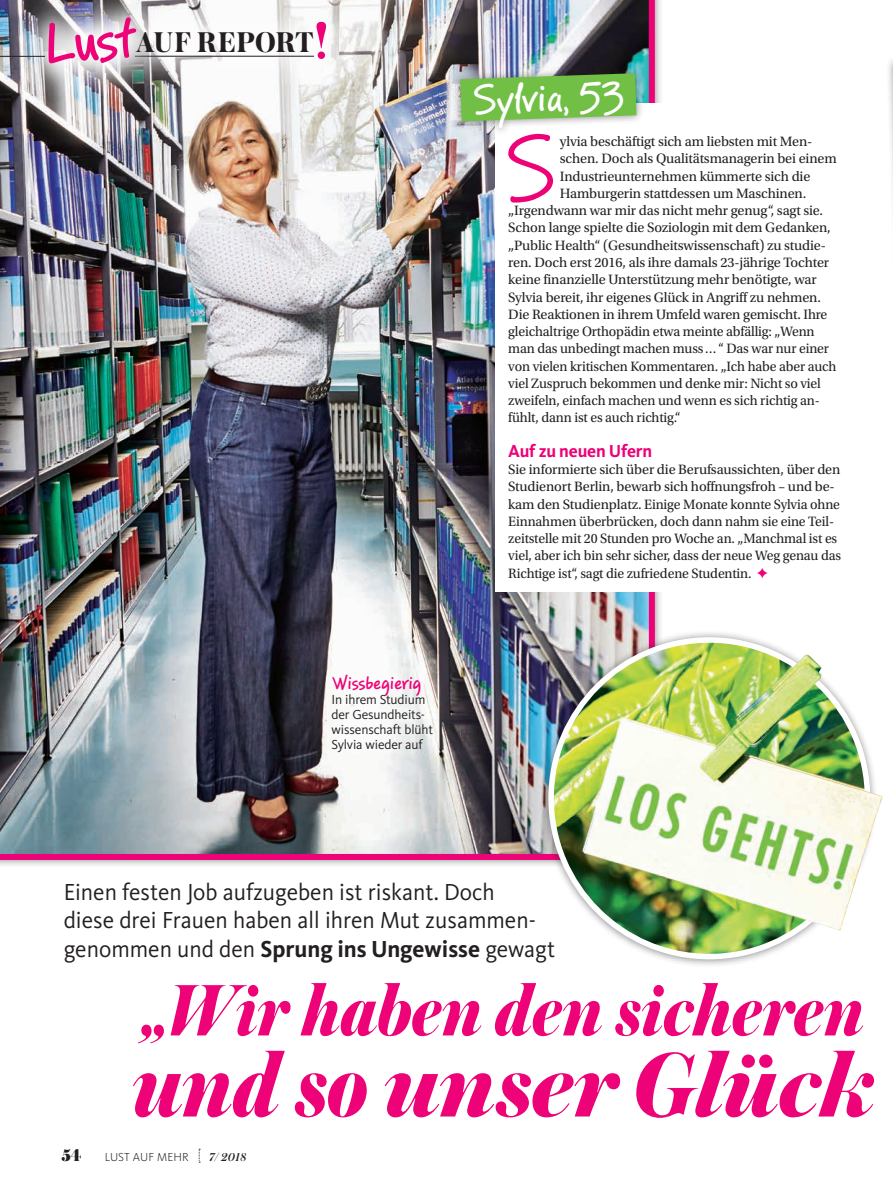
<style>
.page{position:relative;width:893px;height:1183px;background:#fff}
.page>*{position:absolute;margin:0;border:0;box-sizing:border-box;transform-origin:0 0}
.t1{font:italic 800 96px "Austin";letter-spacing:-.01em;color:#ed0277;scale:.9 1}
.t2{font:91.05px "PF Reminder Pro";color:#ed0277}
.t3{font:italic 800 76.5px "Austin";letter-spacing:-.005em;color:#ed0277;scale:.9 1}
.t4{font:500 60px "PF Reminder Pro";color:#ed0277}
.t5{font:500 40.8px "PF Reminder Pro";color:#fff}
.t6{font:700 30px "Austin";letter-spacing:.015em;color:#231f20}
.t7{font:24px/28.5px "Kievit OT";color:#231f20}
.t8{font:500 19.5px "PF Reminder Pro";letter-spacing:-.025em;color:#ed0277}
.t9{font:700 18px "Kievit OT";letter-spacing:-.01em;color:#ed0277}
.t10{font:900 18px "Austin";color:#231f20}
.t11{font:14.25px/17.2px "Utopia Std";letter-spacing:-.01em;color:#231f20}
.t12{font:13.5px/15px "Kievit OT";letter-spacing:-.01em;color:#231f20}
.t13{font:300 12px "Kievit OT";letter-spacing:.01em;color:#231f20}
.t14{font:italic 500 12px "Austin";color:#231f20}
.s1{font-size:54px;color:#ed0277}
.s2{color:#ed0277}
.s3{font-weight:700}
</style>
<div class="page">
<img style="left:0;top:0;width:655px;height:859px">
<svg style="left:890px;top:60px;width:3px;height:133px"></svg>
<div style="left:495px;top:103px;width:261px;height:488px;background:#fff"></div>
<div style="left:540px;top:628px;width:338px;height:338px;background:#231f20;opacity:.5"></div>
<img style="left:567px;top:619px;width:316px;height:338px">
<div style="left:452px;top:65px;width:192px;height:71px;background:#231f20;opacity:.5"></div>
<svg style="left:460px;top:73px;width:176px;height:48px;background:#79bc52"></svg>
<svg style="left:199px;top:1148px;width:1px;height:14px"></svg>
<svg style="left:345px;top:0;width:16px;height:98px"></svg>
<svg style="left:2px;top:0;width:343px;height:108px"></svg>
<hr style="left:135px;top:56px;width:179px;height:1px;background:#231f20">
<img style="left:12px;top:0;width:158px;height:98px">
<img style="left:25px;top:0;width:133px;height:87px">
<hr style="left:0;top:56px;width:45px;height:1px;background:#231f20">
<h3 class="t4" style="left:39px;top:9px;width:94px;rotate:-5deg">Lust</h3>
<h3 class="t6" style="left:136px;top:21px;width:193px">AUF REPORT<span class="s1">!</span></h3>
<h3 class="t8" style="left:332px;top:671px;width:92px">Wissbegierig</h3>
<p class="t12" style="left:332px;top:692px;width:103px">In ihrem Studium der Gesundheits&shy;wissenschaft blüht<br>Sylvia wieder auf</p>
<h3 class="t5" style="left:471px;top:75px;width:154px;rotate:-2deg">Sylvia, 53</h3>
<h2 class="t2" style="left:504px;top:115px;width:54px">S</h2>
<p class="t11" style="left:560px;top:133px;width:254px">ylvia beschäftigt sich am liebsten mit Men-</p>
<p class="t11" style="left:560px;top:150px;width:278px">schen. Doch als Qualitätsmanagerin bei einem</p>
<p class="t11" style="left:560px;top:168px;width:252px">Industrieunternehmen kümmerte sich die</p>
<p class="t11" style="left:560px;top:185px;width:248px">Hamburgerin stattdessen um Maschinen.</p>
<p class="t11" style="left:508px;top:202px;width:316px">„Irgendwann war mir das nicht mehr genug“, sagt sie.</p>
<p class="t11" style="left:508px;top:219px;width:324px">Schon lange spielte die Soziologin mit dem Gedanken,</p>
<p class="t11" style="left:508px;top:237px;width:319px">„Public Health“ (Gesundheitswissenschaft) zu studie-</p>
<p class="t11" style="left:508px;top:254px;width:322px">ren. Doch erst 2016, als ihre damals 23-jährige Tochter</p>
<p class="t11" style="left:508px;top:271px;width:310px">keine finanzielle Unterstützung mehr benötigte, war</p>
<p class="t11" style="left:508px;top:288px;width:314px">Sylvia bereit, ihr eigenes Glück in Angriff zu nehmen.</p>
<p class="t11" style="left:508px;top:306px;width:321px">Die Reaktionen in ihrem Umfeld waren gemischt. Ihre</p>
<p class="t11" style="left:508px;top:323px;width:308px">gleichaltrige Orthopädin etwa meinte abfällig: „Wenn</p>
<p class="t11" style="left:508px;top:340px;width:322px">man das unbedingt machen muss…“ Das war nur einer</p>
<p class="t11" style="left:508px;top:357px;width:330px">von vielen kritischen Kommentaren. „Ich habe aber auch</p>
<p class="t11" style="left:508px;top:375px;width:314px">viel Zuspruch bekommen und denke mir: Nicht so viel</p>
<p class="t11" style="left:508px;top:392px;width:313px">zweifeln, einfach machen und wenn es sich richtig an-</p>
<p class="t11" style="left:508px;top:409px;width:174px">fühlt, dann ist es auch richtig.“</p>
<p class="t9" style="left:508px;top:440px;width:145px">Auf zu neuen Ufern</p>
<p class="t11" style="left:508px;top:461px;width:334px">Sie informierte sich über die Berufsaussichten, über den Studienort Berlin, bewarb sich hoffnungsfroh – und be&shy;kam den Studienplatz. Einige Monate konnte Sylvia ohne Einnahmen überbrücken, doch dann nahm sie eine Teil&shy;zeitstelle mit 20 Stunden pro Woche an. „Manchmal ist es viel, aber ich bin sehr sicher, dass der neue Weg genau das Richtige ist“, sagt die zufriedene Studentin. <span class="s2">✦</span></p>
<h3 class="t7" style="left:64px;top:877px;width:493px">Einen festen Job aufzugeben ist riskant. Doch<br>diese drei Frauen haben all ihren Mut zusammen&shy;genommen und den <span class="s3">Sprung ins Ungewisse</span> gewagt</h3>
<h3 class="t3" style="left:145px;top:953px;width:801px">„Wir haben den sicheren</h3>
<h1 class="t1" style="left:132px;top:1014px;width:824px">und so unser Glück</h1>
<p class="t10" style="left:62px;top:1141px;width:21px">54</p>
<p class="t13" style="left:105px;top:1149px;width:85px">LUST AUF MEHR</p>
<p class="t14" style="left:210px;top:1148px;width:38px">7/ 2018</p>
</div>
